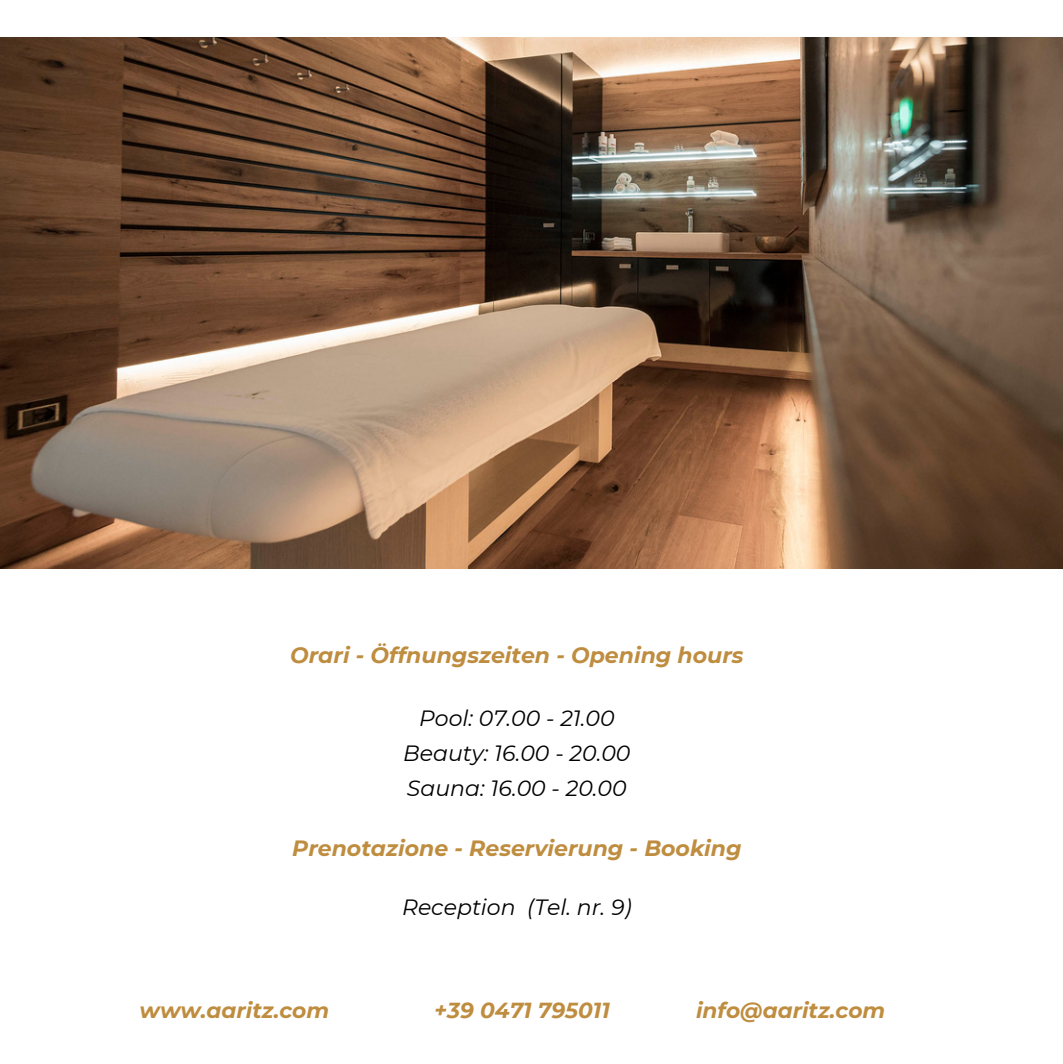
<style>
.page{position:relative;width:1063px;height:1064px;background:#fff}
.page>*{position:absolute;margin:0;border:0;box-sizing:border-box;transform-origin:0 0}
.t1{font:italic 22px "Montserrat";color:#000}
.t2{font:italic 700 22px "Montserrat";color:#bf8d3f}
.t3{font:italic 700 21.75px "Montserrat";color:#bf8d3f}
</style>
<div class="page">
<img style="left:0;top:37px;width:1063px;height:531px">
<p class="t2" style="left:290px;top:642px;width:455px">Orari - Öffnungszeiten - Opening hours</p>
<p class="t1" style="left:419px;top:704px;width:197px">Pool: 07.00 - 21.00</p>
<p class="t1" style="left:403px;top:739px;width:229px">Beauty: 16.00 - 20.00</p>
<p class="t1" style="left:407px;top:774px;width:221px">Sauna: 16.00 - 20.00</p>
<p class="t2" style="left:292px;top:834px;width:451px">Prenotazione - Reservierung - Booking</p>
<p class="t1" style="left:402px;top:893px;width:231px">Reception (Tel. nr. 9)</p>
<p class="t3" style="left:140px;top:996px;width:191px">www.aaritz.com</p>
<p class="t3" style="left:434px;top:996px;width:177px">+39 0471 795011</p>
<p class="t3" style="left:696px;top:996px;width:191px">info@aaritz.com</p>
</div>
